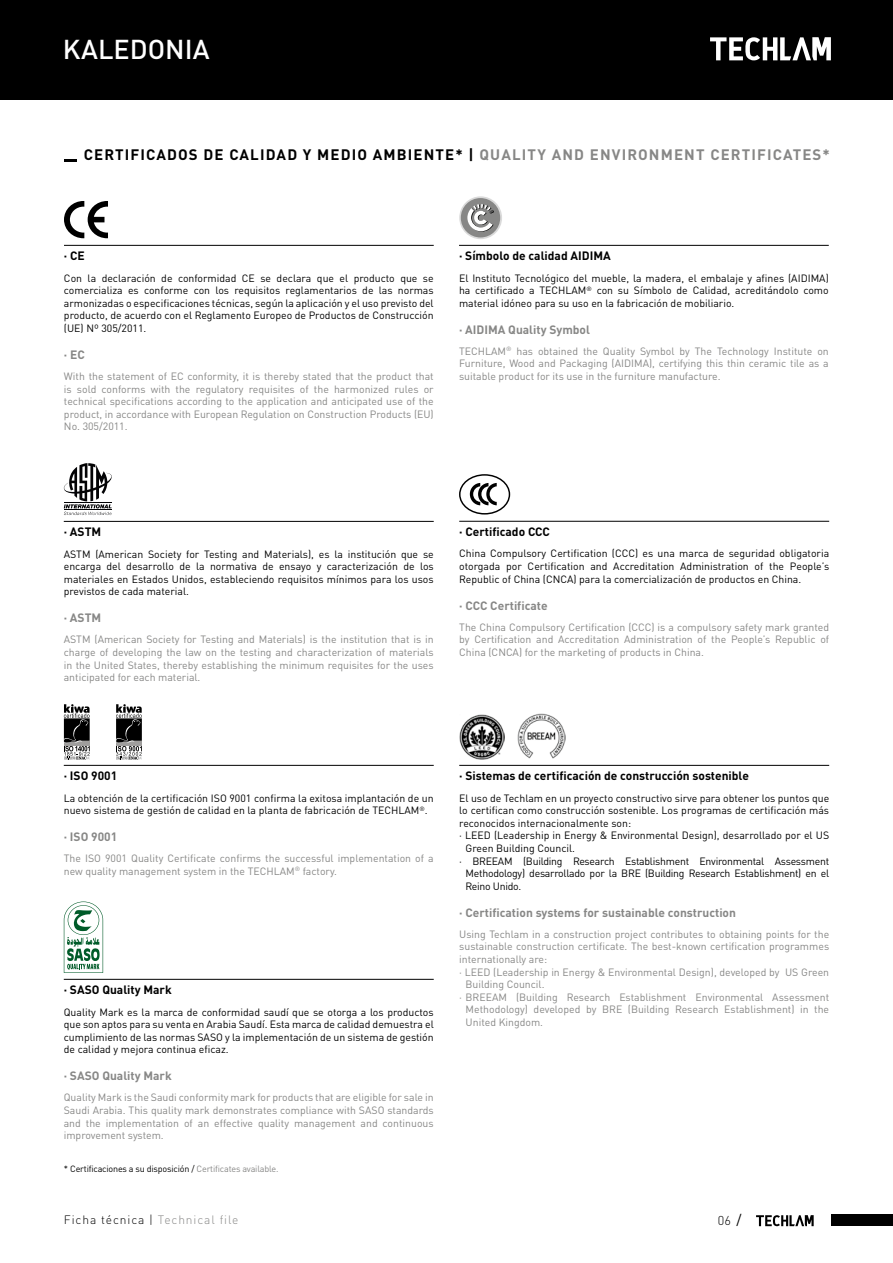
<style>
.page{position:relative;width:893px;height:1263px;background:#fff}
.page>*{position:absolute;margin:0;border:0;box-sizing:border-box;transform-origin:0 0}
.t1{font:500 27px "DIN Pro";color:#fff}
.t2{font:700 15px "DIN Pro";letter-spacing:.075em;color:#000}
.t3{font:300 12.75px "DIN Pro";color:#000}
.t4{font:700 12px "DIN Pro";color:#000}
.t5{font:700 12px "DIN Pro";color:#878786}
.t6{font:300 12px "DIN Pro";letter-spacing:.075em;color:#000}
.t7{font:10.5px/12.6px "DIN Pro";color:#878786;text-align:justify}
.t8{font:10.5px/12.6px "DIN Pro";color:#000;text-align:justify}
.t9{font:10.5px "DIN Pro";letter-spacing:-.025em;color:#000}
.t10{font:9px "DIN Pro";letter-spacing:-.02em;color:#000}
.s1{color:#878786}
.s2{font-weight:400;font-size:14.25px}
</style>
<div class="page">
<div style="left:0;top:0;width:893px;height:100px;background:#000"></div>
<svg style="left:64px;top:160px;width:13px;height:2px"></svg>
<hr style="left:64px;top:245px;width:370px;height:1px;background:#000">
<svg style="left:64px;top:201px;width:44px;height:37px"></svg>
<hr style="left:64px;top:521px;width:370px;height:1px;background:#000">
<svg style="left:64px;top:463px;width:48px;height:52px"></svg>
<hr style="left:64px;top:765px;width:370px;height:1px;background:#000">
<hr style="left:459px;top:245px;width:370px;height:1px;background:#000">
<svg style="left:459px;top:196px;width:43px;height:43px"></svg>
<div style="left:461px;top:198px;width:39px;height:39px;background:#878786;border-radius:50%"></div>
<svg style="left:467px;top:204px;width:27px;height:28px"></svg>
<hr style="left:459px;top:521px;width:370px;height:1px;background:#000">
<svg style="left:459px;top:474px;width:51px;height:40px"></svg>
<hr style="left:459px;top:765px;width:370px;height:1px;background:#000">
<hr style="left:64px;top:979px;width:370px;height:1px;background:#000">
<svg style="left:64px;top:901px;width:39px;height:72px"></svg>
<svg style="left:64px;top:704px;width:26px;height:56px"></svg>
<svg style="left:116px;top:704px;width:26px;height:56px"></svg>
<div style="left:831px;top:1215px;width:62px;height:11px;background:#000"></div>
<img style="left:459px;top:714px;width:45px;height:45px">
<img style="left:517px;top:714px;width:48px;height:45px">
<svg style="left:710px;top:37px;width:121px;height:23px"></svg>
<svg style="left:756px;top:1215px;width:58px;height:11px"></svg>
<h1 class="t1" style="left:63px;top:28px;width:148px">KALEDONIA</h1>
<h2 class="t2" style="left:84px;top:142px;width:748px">CERTIFICADOS DE CALIDAD Y MEDIO AMBIENTE* | <span class="s1">QUALITY AND ENVIRONMENT CERTIFICATES*</span></h2>
<p class="t4" style="left:64px;top:246px;width:22px">· CE</p>
<p class="t8" style="left:64px;top:270px;width:371px">Con la declaración de conformidad CE se declara que el producto que se comercializa es conforme con los requisitos reglamentarios de las normas armonizadas o especificaciones técnicas, según la aplicación y el uso previsto del producto, de acuerdo con el Reglamento Europeo de Productos de Construcción (UE) Nº 305/2011.</p>
<p class="t5" style="left:64px;top:345px;width:22px">· EC</p>
<p class="t7" style="left:64px;top:369px;width:371px">With the statement of EC conformity, it is thereby stated that the product that is sold conforms with the regulatory requisites of the harmonized rules or technical specifications according to the application and anticipated use of the product, in accordance with European Regulation on Construction Products (EU)<br>No. 305/2011.</p>
<p class="t4" style="left:459px;top:246px;width:153px">· Símbolo de calidad AIDIMA</p>
<p class="t8" style="left:459px;top:270px;width:371px">El Instituto Tecnológico del mueble, la madera, el embalaje y afines (AIDIMA) ha certificado a TECHLAM<sup>®</sup> con su Símbolo de Calidad, acreditándolo como material idóneo para su uso en la fabricación de mobiliario.</p>
<p class="t5" style="left:459px;top:319px;width:133px">· AIDIMA Quality Symbol</p>
<p class="t7" style="left:459px;top:344px;width:371px">TECHLAM<sup>®</sup> has obtained the Quality Symbol by The Technology Institute on Furniture, Wood and Packaging (AIDIMA), certifying this thin ceramic tile as a suitable product for its use in the furniture manufacture.</p>
<p class="t4" style="left:64px;top:522px;width:39px">· ASTM</p>
<p class="t8" style="left:64px;top:546px;width:371px">ASTM (American Society for Testing and Materials), es la institución que se encarga del desarrollo de la normativa de ensayo y caracterización de los materiales en Estados Unidos, estableciendo requisitos mínimos para los usos previstos de cada material.</p>
<p class="t5" style="left:64px;top:608px;width:39px">· ASTM</p>
<p class="t7" style="left:64px;top:632px;width:371px">ASTM (American Society for Testing and Materials) is the institution that is in charge of developing the law on the testing and characterization of materials in the United States, thereby establishing the minimum requisites for the uses anticipated for each material.</p>
<p class="t4" style="left:459px;top:522px;width:92px">· Certificado CCC</p>
<p class="t8" style="left:459px;top:546px;width:371px">China Compulsory Certification (CCC) es una marca de seguridad obligatoria otorgada por Certification and Accreditation Administration of the People’s Republic of China (CNCA) para la comercialización de productos en China.</p>
<p class="t5" style="left:459px;top:595px;width:90px">· CCC Certificate</p>
<p class="t7" style="left:459px;top:620px;width:371px">The China Compulsory Certification (CCC) is a compulsory safety mark granted by Certification and Accreditation Administration of the People’s Republic of China (CNCA) for the marketing of products in China.</p>
<p class="t4" style="left:64px;top:766px;width:55px">· ISO 9001</p>
<p class="t8" style="left:64px;top:790px;width:371px">La obtención de la certificación ISO 9001 confirma la exitosa implantación de un nuevo sistema de gestión de calidad en la planta de fabricación de TECHLAM<sup>®</sup>.</p>
<p class="t5" style="left:64px;top:827px;width:55px">· ISO 9001</p>
<p class="t7" style="left:64px;top:851px;width:371px">The ISO 9001 Quality Certificate confirms the successful implementation of a new quality management system in the TECHLAM<sup>®</sup> factory.</p>
<p class="t4" style="left:64px;top:980px;width:109px">· SASO Quality Mark</p>
<p class="t8" style="left:64px;top:1004px;width:371px">Quality Mark es la marca de conformidad saudí que se otorga a los productos que son aptos para su venta en Arabia Saudí. Esta marca de calidad demuestra el cumplimiento de las normas SASO y la implementación de un sistema de gestión de calidad y mejora continua eficaz.</p>
<p class="t5" style="left:64px;top:1066px;width:109px">· SASO Quality Mark</p>
<p class="t7" style="left:64px;top:1090px;width:371px">Quality Mark is the Saudi conformity mark for products that are eligible for sale in Saudi Arabia. This quality mark demonstrates compliance with SASO standards and the implementation of an effective quality management and continuous improvement system.</p>
<p class="t10" style="left:64px;top:1161px;width:216px">* Certificaciones a su disposición / <span class="s1">Certificates available.</span></p>
<p class="t6" style="left:64px;top:1210px;width:176px">Ficha técnica | <span class="s1">Technical file</span></p>
<p class="t4" style="left:459px;top:766px;width:291px">· Sistemas de certificación de construcción sostenible</p>
<p class="t8" style="left:459px;top:790px;width:371px">El uso de Techlam en un proyecto constructivo sirve para obtener los puntos que</p>
<p class="t8" style="left:459px;top:803px;width:371px">lo certifican como construcción sostenible. Los programas de certificación más</p>
<p class="t8" style="left:459px;top:816px;width:173px">reconocidos internacionalmente son:</p>
<p class="t8" style="left:459px;top:828px;width:371px">· LEED (Leadership in Energy &amp; Environmental Design), desarrollado por el US</p>
<p class="t8" style="left:466px;top:841px;width:111px">Green Building Council.</p>
<p class="t9" style="left:459px;top:852px;width:371px">· BREEAM (Building Research Establishment Environmental Assessment</p>
<p class="t9" style="left:466px;top:865px;width:365px">Methodology) desarrollado por la BRE (Building Research Establishment) en el</p>
<p class="t9" style="left:466px;top:878px;width:57px">Reino Unido.</p>
<p class="t5" style="left:459px;top:902px;width:278px">· Certification systems for sustainable construction</p>
<p class="t7" style="left:459px;top:927px;width:371px">Using Techlam in a construction project contributes to obtaining points for the</p>
<p class="t7" style="left:459px;top:939px;width:371px">sustainable construction certificate. The best-known certification programmes</p>
<p class="t7" style="left:459px;top:952px;width:89px">internationally are:</p>
<p class="t7" style="left:459px;top:964px;width:371px">· LEED (Leadership in Energy &amp; Environmental Design), developed by US Green</p>
<p class="t7" style="left:466px;top:977px;width:80px">Building Council.</p>
<p class="t7" style="left:459px;top:990px;width:371px">· BREEAM (Building Research Establishment Environmental Assessment</p>
<p class="t7" style="left:466px;top:1002px;width:365px">Methodology) developed by BRE (Building Research Establishment) in the</p>
<p class="t7" style="left:466px;top:1015px;width:79px">United Kingdom.</p>
<p class="t3" style="left:718px;top:1210px;width:25px">06 <span class="s2">/</span></p>
</div>
